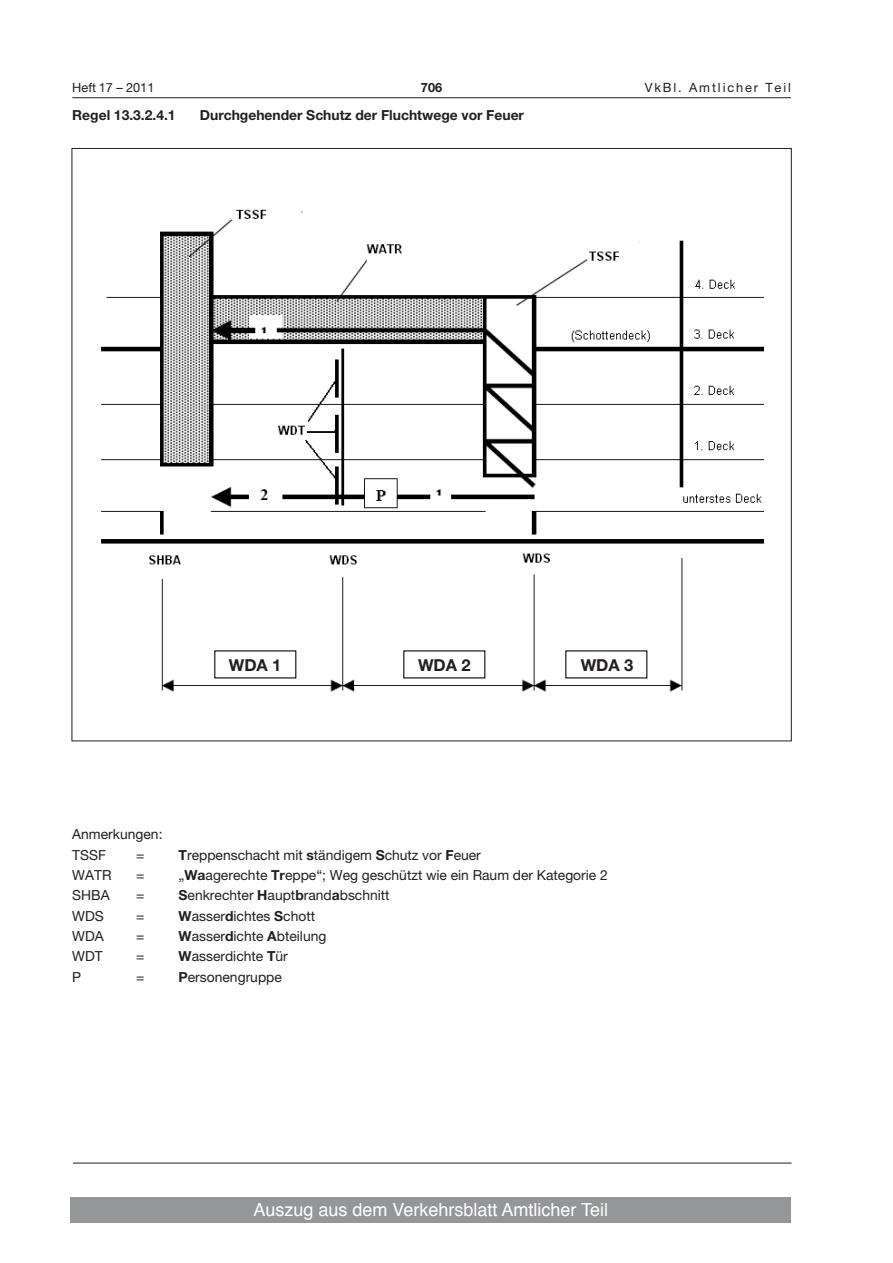
<style>
.page{position:relative;width:893px;height:1263px;background:#fff}
.page>*{position:absolute;margin:0;border:0;box-sizing:border-box;transform-origin:0 0}
.t1{font:18px "Helvetica";color:#fff}
.t2{font:700 16.5px "Helvetica Neue LT Pro";color:#231f20}
.t3{font:16.2px/19px "Times New Roman";letter-spacing:.01em;color:#000}
.t4{font:13.8px/20.4px "Helvetica Neue LT Pro";color:#231f20}
.t5{font:700 13.8px "Helvetica Neue LT Pro";color:#231f20}
.t6{font:12.75px "Helvetica Neue LT Pro";letter-spacing:.15em;color:#231f20}
.t7{font:12.75px "Helvetica Neue LT Pro";color:#231f20}
.t8{font:700 12.75px "Helvetica Neue LT Pro";color:#231f20}
.s1{font-family:"Times New Roman";font-weight:400;font-size:16.2px;color:#000}
.s2{font-weight:700}
</style>
<div class="page">
<hr style="left:72px;top:97px;width:719px;height:1px;background:#231f20">
<hr style="left:73px;top:1163px;width:719px;height:1px;background:#231f20">
<svg style="left:71px;top:148px;width:721px;height:594px"></svg>
<div style="left:219px;top:656px;width:73px;height:18px;background:#fff"></div>
<div style="left:408px;top:656px;width:73px;height:18px;background:#fff"></div>
<div style="left:571px;top:656px;width:72px;height:18px;background:#fff"></div>
<div style="left:70px;top:1197px;width:721px;height:25px;background:#949698"></div>
<p class="t7" style="left:72px;top:80px;width:84px">Heft 17 – 2011</p>
<p class="t8" style="left:421px;top:80px;width:23px">706</p>
<p class="t6" style="left:645px;top:80px;width:148px">VkBl. Amtlicher Teil</p>
<p class="t5" style="left:72px;top:107px;width:105px">Regel 13.3.2.4.1</p>
<p class="t5" style="left:200px;top:107px;width:326px">Durchgehender Schutz der Fluchtwege vor Feuer</p>
<p class="t2" style="left:226px;top:655px;width:57px"><span class="s1">W</span>WDA 1</p>
<p class="t3" style="left:243px;top:657px;width:26px">DA</p>
<p class="t2" style="left:415px;top:655px;width:57px"><span class="s1">W</span>WDA 2</p>
<p class="t3" style="left:432px;top:657px;width:26px">DA</p>
<p class="t2" style="left:577px;top:655px;width:58px"><span class="s1">W</span>WDA 3</p>
<p class="t3" style="left:594px;top:657px;width:26px">DA</p>
<p class="t4" style="left:72px;top:824px;width:92px">Anmerkungen:<br>TSSF</p>
<p class="t3" style="left:93px;top:843px;width:246px">WDA = Wasserdichte Abteilung<br>WDT = Wasserdichte Tür<br>P</p>
<p class="t4" style="left:136px;top:844px;width:10px">=</p>
<p class="t4" style="left:179px;top:844px;width:304px"><span class="s2">T</span>reppenschacht mit <span class="s2">s</span>tändigem <span class="s2">S</span>chutz vor <span class="s2">F</span>euer</p>
<p class="t4" style="left:72px;top:865px;width:41px">WATR</p>
<p class="t4" style="left:136px;top:865px;width:10px">=</p>
<p class="t4" style="left:179px;top:865px;width:431px">„<span class="s2">Wa</span>agerechte <span class="s2">Tr</span>eppe“; Weg geschützt wie ein Raum der Kategorie 2</p>
<p class="t4" style="left:72px;top:885px;width:39px">SHBA</p>
<p class="t4" style="left:136px;top:885px;width:10px">=</p>
<p class="t4" style="left:179px;top:885px;width:213px"><span class="s2">S</span>enkrechter <span class="s2">H</span>aupt<span class="s2">b</span>rand<span class="s2">a</span>bschnitt</p>
<p class="t4" style="left:72px;top:905px;width:33px">WDS</p>
<p class="t4" style="left:136px;top:905px;width:10px">=</p>
<p class="t4" style="left:179px;top:905px;width:138px"><span class="s2">W</span>asser<span class="s2">d</span>ichtes <span class="s2">S</span>chott</p>
<p class="t4" style="left:72px;top:926px;width:33px">WDA</p>
<p class="t4" style="left:136px;top:926px;width:10px">=</p>
<p class="t4" style="left:179px;top:926px;width:149px"><span class="s2">W</span>asser<span class="s2">d</span>ichte <span class="s2">A</span>bteilung</p>
<p class="t4" style="left:72px;top:946px;width:32px">WDT</p>
<p class="t4" style="left:136px;top:946px;width:10px">=</p>
<p class="t4" style="left:179px;top:946px;width:111px"><span class="s2">W</span>asserdichte <span class="s2">T</span>ür</p>
<p class="t4" style="left:72px;top:966px;width:10px">P</p>
<p class="t4" style="left:136px;top:966px;width:10px">=</p>
<p class="t4" style="left:179px;top:966px;width:105px"><span class="s2">P</span>ersonengruppe</p>
<p class="t3" style="left:147px;top:881px;width:136px">= Personengruppe</p>
<h1 class="t1" style="left:253px;top:1202px;width:356px">Auszug aus dem Verkehrsblatt Amtlicher Teil</h1>
</div>
